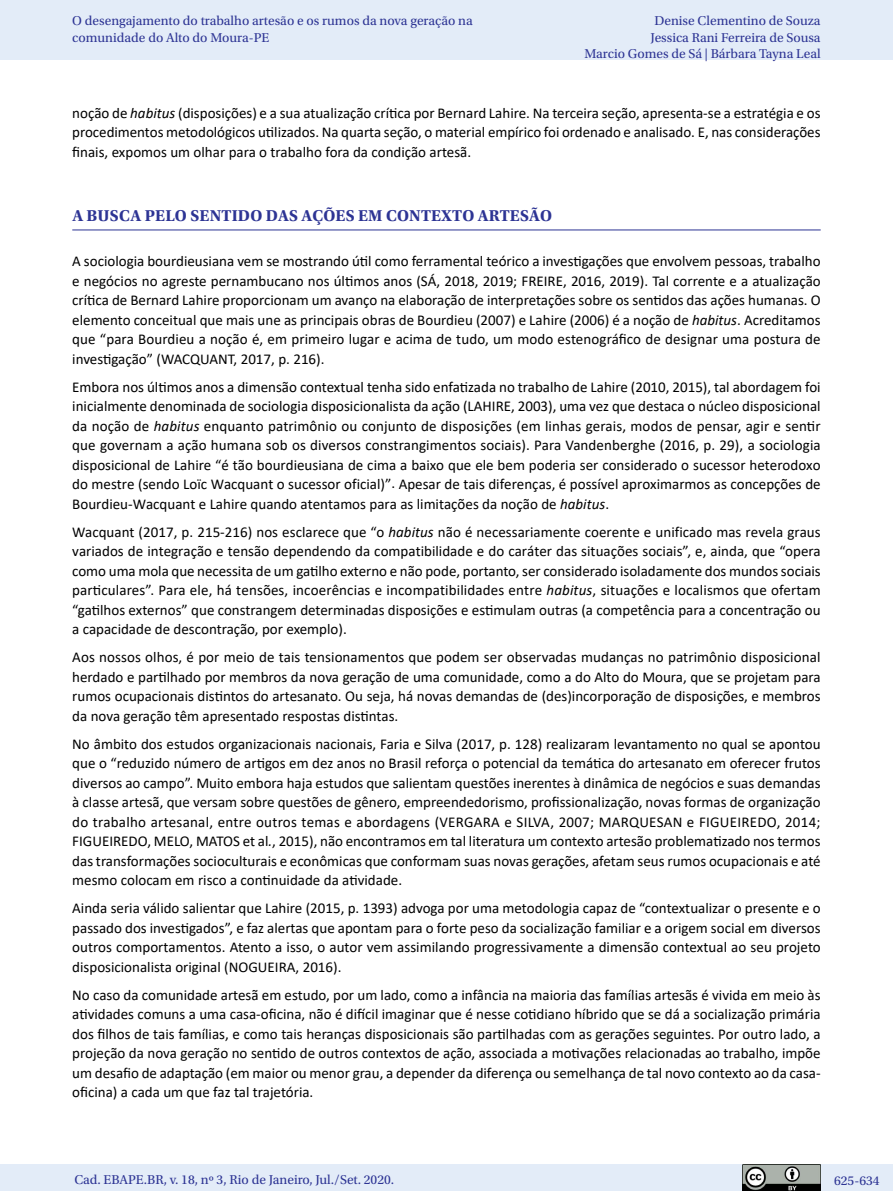
<style>
.page{position:relative;width:893px;height:1191px;background:#fff}
.page>*{position:absolute;margin:0;border:0;box-sizing:border-box;transform-origin:0 0}
.t1{font:700 16.5px "Utopia Std";letter-spacing:.01em;color:#2d3494}
.t2{font:15px/19.5px "Calibri";color:#000;text-align:justify}
.t3{font:13.5px/16.5px "Utopia Std";color:#2d3494}
.s1{font-style:italic}
</style>
<div class="page">
<div style="left:0;top:0;width:893px;height:60px;background:#e3ecf8"></div>
<div style="left:0;top:1164px;width:893px;height:27px;background:#e3ecf8"></div>
<img style="left:743px;top:1164px;width:78px;height:27px">
<hr style="left:72px;top:229px;width:749px;height:1px;background:#2d3494">
<p class="t3" style="left:72px;top:13px;width:402px">O desengajamento do trabalho artesão e os rumos da nova geração na comunidade do Alto do Moura-PE</p>
<p class="t3" style="left:584px;top:13px;width:238px;text-align:right">Denise Clementino de Souza<br>Jessica Rani Ferreira de Sousa<br>Marcio Gomes de Sá | Bárbara Tayna Leal</p>
<p class="t2" style="left:72px;top:102px;width:750px">noção de <span class="s1">habitus</span> (disposições) e a sua atualização crítica por Bernard Lahire. Na terceira seção, apresenta-se a estratégia e os procedimentos metodológicos utilizados. Na quarta seção, o material empírico foi ordenado e analisado. E, nas considerações finais, expomos um olhar para o trabalho fora da condição artesã.</p>
<p class="t1" style="left:72px;top:206px;width:481px">A BUSCA PELO SENTIDO DAS AÇÕES EM CONTEXTO ARTESÃO</p>
<p class="t2" style="left:72px;top:251px;width:750px">A sociologia bourdieusiana vem se mostrando útil como ferramental teórico a investigações que envolvem pessoas, trabalho e negócios no agreste pernambucano nos últimos anos (SÁ, 2018, 2019; FREIRE, 2016, 2019). Tal corrente e a atualização crítica de Bernard Lahire proporcionam um avanço na elaboração de interpretações sobre os sentidos das ações humanas. O elemento conceitual que mais une as principais obras de Bourdieu (2007) e Lahire (2006) é a noção de <span class="s1">habitus</span>. Acreditamos que “para Bourdieu a noção é, em primeiro lugar e acima de tudo, um modo estenográfico de designar uma postura de investigação” (WACQUANT, 2017, p. 216).</p>
<p class="t2" style="left:72px;top:376px;width:750px">Embora nos últimos anos a dimensão contextual tenha sido enfatizada no trabalho de Lahire (2010, 2015), tal abordagem foi inicialmente denominada de sociologia disposicionalista da ação (LAHIRE, 2003), uma vez que destaca o núcleo disposicional da noção de <span class="s1">habitus</span> enquanto patrimônio ou conjunto de disposições (em linhas gerais, modos de pensar, agir e sentir que governam a ação humana sob os diversos constrangimentos sociais). Para Vandenberghe (2016, p. 29), a sociologia disposicional de Lahire “é tão bourdieusiana de cima a baixo que ele bem poderia ser considerado o sucessor heterodoxo do mestre (sendo Loïc Wacquant o sucessor oficial)”. Apesar de tais diferenças, é possível aproximarmos as concepções de Bourdieu-Wacquant e Lahire quando atentamos para as limitações da noção de <span class="s1">habitus</span>.</p>
<p class="t2" style="left:72px;top:521px;width:750px">Wacquant (2017, p. 215-216) nos esclarece que “o <span class="s1">habitus</span> não é necessariamente coerente e unificado mas revela graus variados de integração e tensão dependendo da compatibilidade e do caráter das situações sociais”, e, ainda, que “opera como uma mola que necessita de um gatilho externo e não pode, portanto, ser considerado isoladamente dos mundos sociais particulares”. Para ele, há tensões, incoerências e incompatibilidades entre <span class="s1">habitus</span>, situações e localismos que ofertam “gatilhos externos” que constrangem determinadas disposições e estimulam outras (a competência para a concentração ou a capacidade de descontração, por exemplo).</p>
<p class="t2" style="left:72px;top:647px;width:750px">Aos nossos olhos, é por meio de tais tensionamentos que podem ser observadas mudanças no patrimônio disposicional herdado e partilhado por membros da nova geração de uma comunidade, como a do Alto do Moura, que se projetam para rumos ocupacionais distintos do artesanato. Ou seja, há novas demandas de (des)incorporação de disposições, e membros da nova geração têm apresentado respostas distintas.</p>
<p class="t2" style="left:72px;top:733px;width:750px">No âmbito dos estudos organizacionais nacionais, Faria e Silva (2017, p. 128) realizaram levantamento no qual se apontou que o “reduzido número de artigos em dez anos no Brasil reforça o potencial da temática do artesanato em oferecer frutos diversos ao campo”. Muito embora haja estudos que salientam questões inerentes à dinâmica de negócios e suas demandas à classe artesã, que versam sobre questões de gênero, empreendedorismo, profissionalização, novas formas de organização do trabalho artesanal, entre outros temas e abordagens (VERGARA e SILVA, 2007; MARQUESAN e FIGUEIREDO, 2014; FIGUEIREDO, MELO, MATOS et al<span class="s1">.</span>, 2015), não encontramos em tal literatura um contexto artesão problematizado nos termos das transformações socioculturais e econômicas que conformam suas novas gerações, afetam seus rumos ocupacionais e até mesmo colocam em risco a continuidade da atividade.</p>
<p class="t2" style="left:72px;top:898px;width:750px">Ainda seria válido salientar que Lahire (2015, p. 1393) advoga por uma metodologia capaz de “contextualizar o presente e o passado dos investigados”, e faz alertas que apontam para o forte peso da socialização familiar e a origem social em diversos outros comportamentos. Atento a isso, o autor vem assimilando progressivamente a dimensão contextual ao seu projeto disposicionalista original (NOGUEIRA, 2016).</p>
<p class="t2" style="left:72px;top:984px;width:750px">No caso da comunidade artesã em estudo, por um lado, como a infância na maioria das famílias artesãs é vivida em meio às atividades comuns a uma casa-oficina, não é difícil imaginar que é nesse cotidiano híbrido que se dá a socialização primária dos filhos de tais famílias, e como tais heranças disposicionais são partilhadas com as gerações seguintes. Por outro lado, a projeção da nova geração no sentido de outros contextos de ação, associada a motivações relacionadas ao trabalho, impõe um desafio de adaptação (em maior ou menor grau, a depender da diferença ou semelhança de tal novo contexto ao da casa&shy;oficina) a cada um que faz tal trajetória.</p>
<p class="t3" style="left:74px;top:1171px;width:321px">Cad. EBAPE.BR, v. 18, nº 3, Rio de Janeiro, Jul./Set. 2020.</p>
<p class="t3" style="left:834px;top:1172px;width:47px">625-634</p>
</div>
